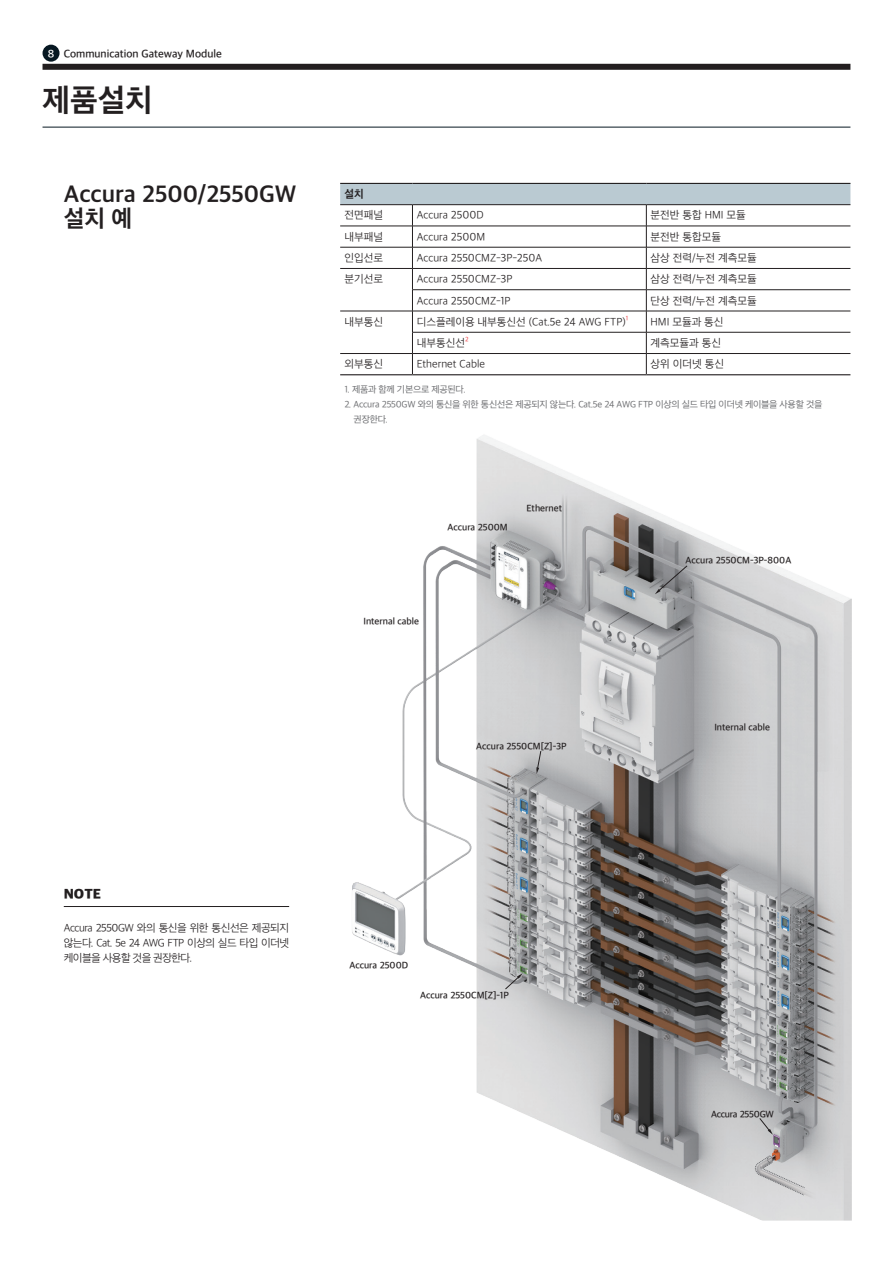
<style>
.page{position:relative;width:893px;height:1263px;background:#fff}
.page>*{position:absolute;margin:0;border:0;box-sizing:border-box;transform-origin:0 0}
.단락제목{font:30px "SD Gothic Neoa g Bd";color:#231f20}
.더작은제목{font:22.5px "SD Gothic Neoa g Bd";color:#231f20}
.t1{font:13.5px "SD Gothic Neoa i Hv";color:#231f20}
.t2{font:10.5px/15px "SD Gothic Neoa c Lt";color:#231f20;text-align:justify}
.t3{font:10.5px "SD Gothic Neoa f Sm";color:#231f20}
.t4{font:10.5px "SD Gothic Neoa g Bd";color:#231f20}
.t5{font:9px "SD Gothic Neoa f Sm";color:#231f20}
.주석{font:9px "SD Gothic Neoa d Rg";letter-spacing:-.025em;color:#6c6d70}
.t6{font:9px "SD Gothic Neoa f Sm";letter-spacing:-.025em;color:#231f20}
.t7{font:6.15px "SD Gothic Neoa c Lt";color:#ee1d23}
.s1{color:#fff}
</style>
<div class="page">
<div style="left:43px;top:64px;width:807px;height:6px;background:#231f20"></div>
<div style="left:43px;top:45px;width:17px;height:17px;background:#071822;border-radius:50%"></div>
<img style="left:352px;top:435px;width:500px;height:785px">
<svg style="left:505px;top:973px;width:18px;height:16px"></svg>
<svg style="left:536px;top:751px;width:5px;height:23px"></svg>
<svg style="left:655px;top:565px;width:33px;height:29px"></svg>
<svg style="left:759px;top:1118px;width:14px;height:17px"></svg>
<svg style="left:754px;top:1156px;width:51px;height:39px;background:#c7c6c7"></svg>
<hr style="left:43px;top:127px;width:807px;height:1px;background:#071822">
<svg style="left:340px;top:184px;width:510px;height:190px"></svg>
<hr style="left:340px;top:183px;width:72px;height:1px;background:#231f20">
<hr style="left:412px;top:183px;width:234px;height:1px;background:#231f20">
<hr style="left:646px;top:183px;width:204px;height:1px;background:#231f20">
<hr style="left:412px;top:332px;width:234px;height:1px;background:#231f20">
<hr style="left:646px;top:332px;width:204px;height:1px;background:#231f20">
<hr style="left:340px;top:353px;width:72px;height:1px;background:#231f20">
<hr style="left:412px;top:353px;width:234px;height:1px;background:#231f20">
<hr style="left:646px;top:353px;width:204px;height:1px;background:#231f20">
<hr style="left:340px;top:374px;width:72px;height:1px;background:#231f20">
<hr style="left:412px;top:374px;width:234px;height:1px;background:#231f20">
<hr style="left:646px;top:374px;width:204px;height:1px;background:#231f20">
<hr style="left:64px;top:906px;width:225px;height:1px;background:#231f20">
<p class="t3" style="left:48px;top:48px;width:175px"><span class="s1">8</span> Communication Gateway Module</p>
<p class="단락제목" style="left:43px;top:85px;width:112px">제품설치</p>
<p class="더작은제목" style="left:64px;top:183px;width:234px">Accura 2500/2550GW</p>
<p class="더작은제목" style="left:64px;top:207px;width:70px">설치 예</p>
<p class="t4" style="left:344px;top:189px;width:21px">설치</p>
<p class="t2" style="left:344px;top:208px;width:40px">전면패널</p>
<p class="t2" style="left:417px;top:208px;width:68px">Accura 2500D</p>
<p class="t2" style="left:651px;top:208px;width:97px">분전반 통합 HMI 모듈</p>
<p class="t2" style="left:344px;top:229px;width:40px">내부패널</p>
<p class="t2" style="left:417px;top:229px;width:70px">Accura 2500M</p>
<p class="t2" style="left:651px;top:229px;width:72px">분전반 통합모듈</p>
<p class="t2" style="left:344px;top:250px;width:40px">인입선로</p>
<p class="t2" style="left:417px;top:250px;width:127px">Accura 2550CMZ-3P-250A</p>
<p class="t2" style="left:651px;top:250px;width:108px">삼상 전력/누전 계측모듈</p>
<p class="t2" style="left:344px;top:272px;width:40px">분기선로</p>
<p class="t2" style="left:417px;top:272px;width:97px">Accura 2550CMZ-3P</p>
<p class="t2" style="left:651px;top:272px;width:108px">삼상 전력/누전 계측모듈</p>
<p class="t2" style="left:417px;top:293px;width:95px">Accura 2550CMZ-1P</p>
<p class="t2" style="left:651px;top:293px;width:108px">단상 전력/누전 계측모듈</p>
<p class="t2" style="left:344px;top:314px;width:40px">내부통신</p>
<p class="t2" style="left:417px;top:314px;width:210px">디스플레이용 내부통신선 (Cat.5e 24 AWG FTP)</p>
<p class="t7" style="left:626px;top:315px;width:4px">1</p>
<p class="t2" style="left:651px;top:314px;width:75px">HMI 모듈과 통신</p>
<p class="t2" style="left:417px;top:335px;width:50px">내부통신선</p>
<p class="t7" style="left:465px;top:336px;width:5px">2</p>
<p class="t2" style="left:651px;top:335px;width:72px">계측모듈과 통신</p>
<p class="t2" style="left:344px;top:357px;width:40px">외부통신</p>
<p class="t2" style="left:417px;top:357px;width:70px">Ethernet Cable</p>
<p class="t2" style="left:651px;top:357px;width:75px">상위 이더넷 통신</p>
<p class="주석" style="left:344px;top:384px;width:123px">1. 제품과 함께 기본으로 제공된다.</p>
<p class="주석" style="left:344px;top:399px;width:479px">2. Accura 2550GW 와의 통신을 위한 통신선은 제공되지 않는다. Cat.5e 24 AWG FTP 이상의 실드 타입 이더넷 케이블을 사용할 것을</p>
<p class="주석" style="left:354px;top:414px;width:36px">권장한다.</p>
<p class="t5" style="left:447px;top:523px;width:62px">Accura 2500M</p>
<p class="t5" style="left:526px;top:504px;width:37px">Ethernet</p>
<p class="t5" style="left:363px;top:616px;width:57px">Internal cable</p>
<p class="t5" style="left:476px;top:742px;width:92px">Accura 2550CM[Z]-3P</p>
<p class="t5" style="left:686px;top:556px;width:107px">Accura 2550CM-3P-800A</p>
<p class="t5" style="left:714px;top:722px;width:57px">Internal cable</p>
<p class="t1" style="left:64px;top:887px;width:39px">NOTE</p>
<p class="t2" style="left:64px;top:920px;width:227px">Accura 2550GW 와의 통신을 위한 통신선은 제공되지 않는다. Cat. 5e 24 AWG FTP 이상의 실드 타입 이더넷 케이블을 사용할 것을 권장한다.</p>
<p class="t5" style="left:349px;top:960px;width:60px">Accura 2500D</p>
<p class="t5" style="left:420px;top:991px;width:90px">Accura 2550CM[Z]-1P</p>
<p class="t6" style="left:711px;top:1109px;width:64px">Accura 2550GW</p>
</div>
